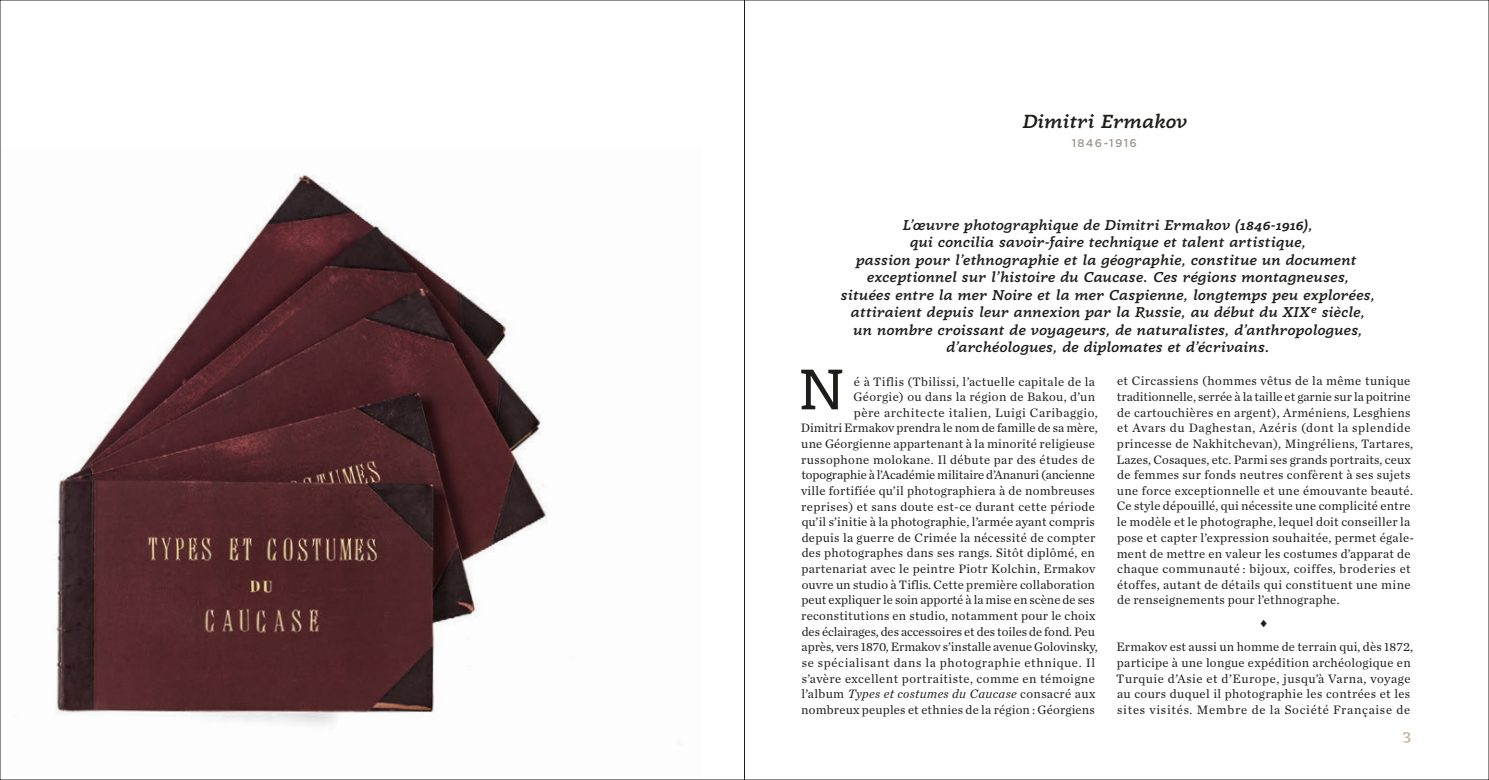
<style>
.page{position:relative;width:1489px;height:780px;background:#fff}
.page>*{position:absolute;margin:0;border:0;box-sizing:border-box;transform-origin:0 0}
.t1{font:600 60.12px "Radcliffe Text";color:#1d1d1b}
.t2{font:italic 600 20px "Radcliffe";color:#1d1d1b}
.t3{font:600 17.5px "Radcliffe Text";color:#c1ae9a}
.t4{font:italic 600 15px/17.5px "Radcliffe";letter-spacing:.005em;color:#1d1d1b;text-align:center}
.t5{font:12.75px/15.6px "Chronicle Text G1";letter-spacing:.02em;color:#1d1d1b;text-align:right}
.t6{font:12.75px/15.6px "Chronicle Text G1";letter-spacing:.04em;color:#1d1d1b}
.t7{font:500 11.25px "Gotham";letter-spacing:.12em;color:#a09a92}
.t8{font:11.25px "Chronicle Text G1";color:#1d1d1b}
.s1{font-style:italic}
</style>
<div class="page">
<img style="left:56px;top:175px;width:491px;height:550px">
<hr style="left:744px;top:0;width:1px;height:780px;background:#1d1d1b">
<h2 class="t2" style="left:992px;top:109px;width:222px">Atelier C uce y Campa</h2>
<h2 class="t2" style="left:1021px;top:109px;width:166px">Dimitri Ermakov</h2>
<p class="t7" style="left:1071px;top:135px;width:67px">1846-1916</p>
<p class="t4" style="left:840px;top:216px;width:536px">L’œuvre photographique de Dimitri Ermakov (1846-1916),<br>qui concilia savoir-faire technique et talent artistique,<br>passion pour l’ethnographie et la géographie, constitue un document exceptionnel sur l’histoire du Caucase. Ces régions montagneuses, situées entre la mer Noire et la mer Caspienne, longtemps peu explorées, attiraient depuis leur annexion par la Russie, au début du XIX<sup>e</sup> siècle, un nombre croissant de voyageurs, de naturalistes, d’anthropologues, d’archéologues, de diplomates et d’écrivains.</p>
<h1 class="t1" style="left:798px;top:353px;width:47px">N</h1>
<p class="t5" style="left:800px;top:373px;width:298px">é à Tiflis (Tbilissi, l’actuelle capitale de la<br>Géorgie) ou dans la région de Bakou, d’un<br>père architecte italien, Luigi Caribaggio,<br>Dimitri Ermakov prendra le nom de famille de sa mère, une Géorgienne appartenant à la minorité religieuse russophone molokane. Il débute par des études de topographie à l’Académie militaire d’Ananuri (ancienne ville fortifiée qu’il photographiera à de nombreuses reprises) et sans doute est-ce durant cette période qu’il s’initie à la photographie, l’armée ayant compris depuis la guerre de Crimée la nécessité de compter des photographes dans ses rangs. Sitôt diplômé, en partenariat avec le peintre Piotr Kolchin, Ermakov ouvre un studio à Tiflis. Cette première collaboration peut expliquer le soin apporté à la mise en scène de ses reconstitutions en studio, notamment pour le choix des éclairages, des accessoires et des toiles de fond. Peu après, vers 1870, Ermakov s’installe avenue Golovinsky, se spécialisant dans la photographie ethnique. Il s’avère excellent portraitiste, comme en témoigne l’album <span class="s1">Types et costumes du Caucase</span> consacré aux nombreux peuples et ethnies de la région : Géorgiens</p>
<p class="t5" style="left:1116px;top:372px;width:299px;text-align:left">et Circassiens (hommes vêtus de la même tunique traditionnelle, serrée à la taille et garnie sur la poitrine de cartouchières en argent), Arméniens, Lesghiens et Avars du Daghestan, Azéris (dont la splendide princesse de Nakhitchevan), Mingréliens, Tartares, Lazes, Cosaques, etc. Parmi ses grands portraits, ceux de femmes sur fonds neutres confèrent à ses sujets une force exceptionnelle et une émouvante beauté.<br>Ce style dépouillé, qui nécessite une complicité entre le modèle et le photographe, lequel doit conseiller la pose et capter l’expression souhaitée, permet égale&shy;ment de mettre en valeur les costumes d’apparat de chaque communauté : bijoux, coiffes, broderies et étoffes, autant de détails qui constituent une mine de renseignements pour l’ethnographe.</p>
<p class="t8" style="left:1259px;top:614px;width:9px">♦</p>
<p class="t6" style="left:1116px;top:638px;width:298px">Ermakov est aussi un homme de terrain qui, dès 1872, participe à une longue expédition archéologique en Turquie d’Asie et d’Europe, jusqu’à Varna, voyage au cours duquel il photographie les contrées et les sites visités. Membre de la Société Française de</p>
<h3 class="t3" style="left:1402px;top:724px;width:10px">3</h3>
</div>
